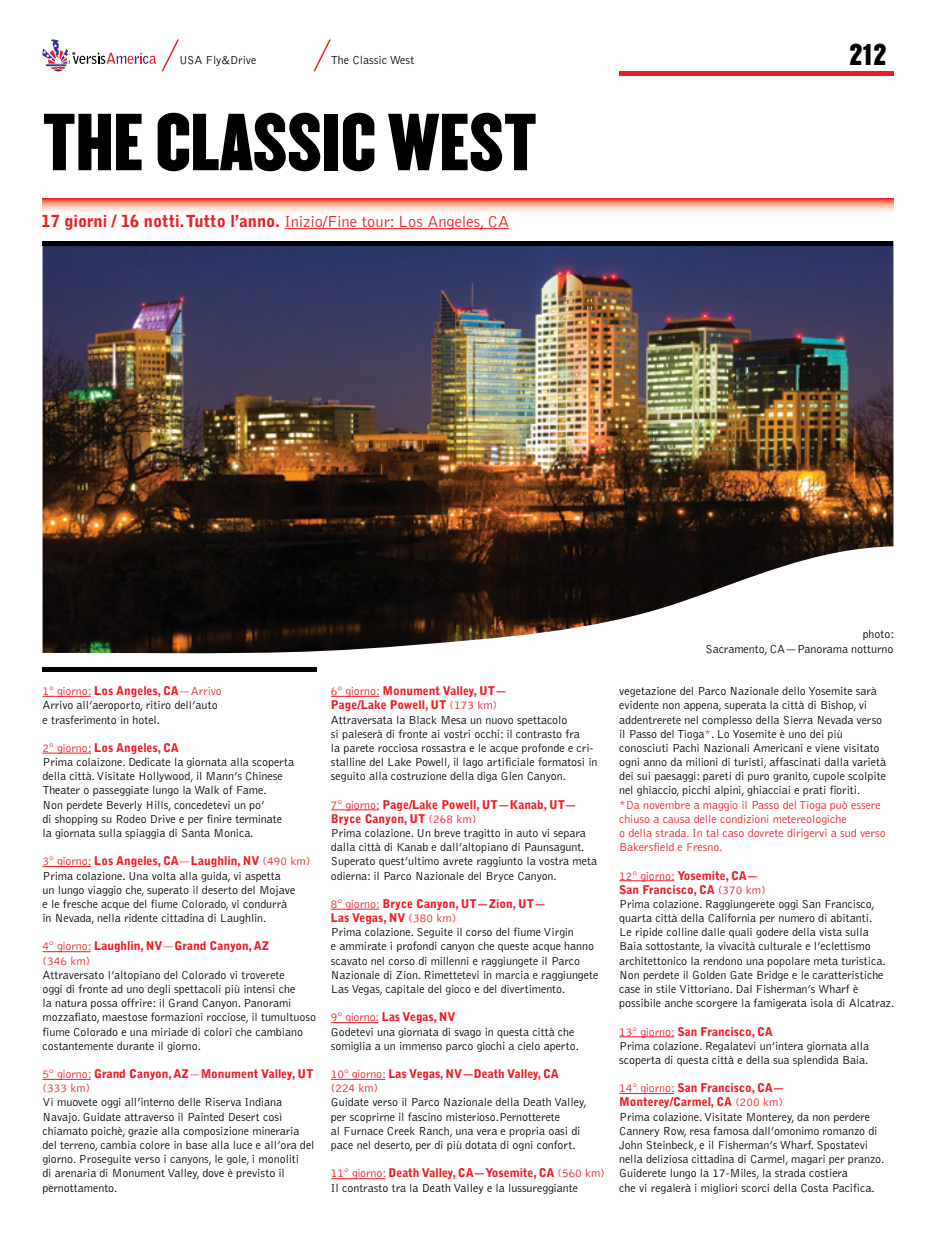
<style>
.page{position:relative;width:936px;height:1234px;background:#fff}
.page>*{position:absolute;margin:0;border:0;box-sizing:border-box;transform-origin:0 0}
.t1{font:70.5px "Champion HTF Welterweight";color:#000}
.t2{font:26.25px "Champion HTF Welterweight";color:#000}
.t3{font:900 16.5px "Bell Gothic Std";color:#ed1d24}
.t4{font:300 12px/14.1px "Bell Gothic Std";letter-spacing:-.005em;color:#000}
.t5{font:300 12px/14.1px "Bell Gothic Std";letter-spacing:-.005em;color:#ed1d24}
.t6{font:900 12px/14.1px "Bell Gothic Std";letter-spacing:-.005em;color:#ed1d24}
.t7{font:300 11.85px "Bell Gothic Std";color:#000}
.s1{font-weight:300}
.s2{color:#ed1d24}
.s3{font-weight:900;color:#ed1d24}
</style>
<div class="page">
<svg style="left:42px;top:39px;width:137px;height:33px"></svg>
<svg style="left:313px;top:39px;width:18px;height:32px"></svg>
<div style="left:619px;top:71px;width:274px;height:5px;background:#ed1d24"></div>
<hr style="left:619px;top:880px;width:55px;height:1px;background:#ed1d24">
<hr style="left:619px;top:1036px;width:55px;height:1px;background:#ed1d24">
<hr style="left:619px;top:1092px;width:55px;height:1px;background:#ed1d24">
<img style="left:43px;top:246px;width:850px;height:408px">
<div style="left:43px;top:666px;width:274px;height:5px;background:#000"></div>
<hr style="left:43px;top:696px;width:48px;height:1px;background:#ed1d24">
<hr style="left:43px;top:752px;width:48px;height:1px;background:#ed1d24">
<hr style="left:43px;top:866px;width:48px;height:1px;background:#ed1d24">
<hr style="left:43px;top:951px;width:48px;height:1px;background:#ed1d24">
<hr style="left:43px;top:1078px;width:48px;height:1px;background:#ed1d24">
<hr style="left:331px;top:696px;width:48px;height:1px;background:#ed1d24">
<hr style="left:331px;top:809px;width:48px;height:1px;background:#ed1d24">
<hr style="left:331px;top:908px;width:48px;height:1px;background:#ed1d24">
<hr style="left:331px;top:1022px;width:47px;height:1px;background:#ed1d24">
<hr style="left:331px;top:1078px;width:54px;height:1px;background:#ed1d24">
<hr style="left:331px;top:1178px;width:54px;height:1px;background:#ed1d24">
<div style="left:43px;top:241px;width:850px;height:5px;background:#000"></div>
<svg style="left:43px;top:198px;width:850px;height:15px;background:#f8ac9b"></svg>
<hr style="left:284px;top:228px;width:225px;height:1px;background:#ed1d24">
<p class="t4" style="left:179px;top:53px;width:79px">USA Fly&amp;Drive</p>
<p class="t4" style="left:331px;top:53px;width:85px">The Classic West</p>
<h1 class="t1" style="left:43px;top:96px;width:496px">THE CLASSIC WEST</h1>
<h3 class="t3" style="left:42px;top:211px;width:469px">17 giorni / 16 notti. Tutto l’anno. <span class="s1">Inizio/Fine tour: Los Angeles, CA</span></h3>
<h2 class="t2" style="left:849px;top:37px;width:38px">212</h2>
<p class="t4" style="left:43px;top:684px;width:181px"><span class="s2">1° giorno:</span> <span class="s3">Los Angeles, CA</span><span class="s2">—Arrivo<br></span>Arrivo all’aeroporto, ritiro dell’auto e trasferimento in hotel.</p>
<p class="t4" style="left:43px;top:741px;width:253px"><span class="s2">2° giorno:</span> <span class="s3">Los Angeles, CA<br></span>Prima colaizone. Dedicate la giornata alla scoperta della città. Visitate Hollywood, il Mann’s Chinese Theater o passeggiate lungo la Walk of Fame.<br>Non perdete Beverly Hills, concedetevi un po’<br>di shopping su Rodeo Drive e per finire terminate la giornata sulla spiaggia di Santa Monica.</p>
<p class="t4" style="left:43px;top:854px;width:269px"><span class="s2">3° giorno:</span> <span class="s3">Los Angeles, CA</span><span class="s2">—</span><span class="s3">Laughlin, NV</span> <span class="s2">(490 km)<br></span>Prima colazione. Una volta alla guida, vi aspetta<br>un lungo viaggio che, superato il deserto del Mojave<br>e le fresche acque del fiume Colorado, vi condurrà<br>in Nevada, nella ridente cittadina di Laughlin.</p>
<p class="t6" style="left:43px;top:939px;width:228px"><span class="s1">4° giorno:</span> Laughlin, NV<span class="s1">—</span>Grand Canyon, AZ <span class="s1">(346 km)</span></p>
<p class="t4" style="left:43px;top:967px;width:275px">Attraversato l’altopiano del Colorado vi troverete<br>oggi di fronte ad uno degli spettacoli più intensi che<br>la natura possa offrire: il Grand Canyon. Panorami mozzafiato, maestose formazioni rocciose, il tumultuoso fiume Colorado e una miriade di colori che cambiano costantemente durante il giorno.</p>
<p class="t6" style="left:43px;top:1066px;width:272px"><span class="s1">5° giorno:</span> Grand Canyon, AZ<span class="s1">—</span>Monument Valley, UT <span class="s1">(333 km)</span></p>
<p class="t4" style="left:43px;top:1095px;width:273px">Vi muovete oggi all’interno delle Riserva Indiana Navajo. Guidate attraverso il Painted Desert così chiamato poichè, grazie alla composizione mineraria del terreno, cambia colore in base alla luce e all’ora del giorno. Proseguite verso i canyons, le gole, i monoliti<br>di arenaria di Monument Valley, dove è previsto il pernottamento.</p>
<p class="t4" style="left:331px;top:684px;width:268px"><span class="s2">6° giorno:</span> <span class="s3">Monument Valley, UT—<br>Page/Lake Powell, UT</span> <span class="s2">(173 km)<br></span>Attraversata la Black Mesa un nuovo spettacolo<br>si paleserà di fronte ai vostri occhi: il contrasto fra<br>la parete rocciosa rossastra e le acque profonde e cri&shy;stalline del Lake Powell, il lago artificiale formatosi in seguito alla costruzione della diga Glen Canyon.</p>
<p class="t4" style="left:331px;top:797px;width:267px"><span class="s2">7° giorno:</span> <span class="s3">Page/Lake Powell, UT—Kanab, UT— Bryce Canyon, UT</span> <span class="s2">(268 km)<br></span>Prima colazione. Un breve tragitto in auto vi separa dalla città di Kanab e dall’altopiano di Paunsagunt.<br>Superato quest’ultimo avrete raggiunto la vostra meta odierna: il Parco Nazionale del Bryce Canyon.</p>
<p class="t4" style="left:331px;top:896px;width:269px"><span class="s2">8° giorno:</span> <span class="s3">Bryce Canyon, UT—Zion, UT—<br>Las Vegas, NV</span> <span class="s2">(380 km)<br></span>Prima colazione. Seguite il corso del fiume Virgin<br>e ammirate i profondi canyon che queste acque hanno scavato nel corso di millenni e raggiungete il Parco Nazionale di Zion. Rimettetevi in marcia e raggiungete Las Vegas, capitale del gioco e del divertimento.</p>
<p class="t4" style="left:331px;top:1010px;width:249px"><span class="s2">9° giorno:</span> <span class="s3">Las Vegas, NV<br></span>Godetevi una giornata di svago in questa città che somiglia a un immenso parco giochi a cielo aperto.</p>
<p class="t6" style="left:331px;top:1066px;width:229px"><span class="s1">10° giorno:</span> Las Vegas, NV—Death Valley, CA <span class="s1">(224 km)</span></p>
<p class="t4" style="left:331px;top:1095px;width:257px">Guidate verso il Parco Nazionale della Death Valley, per scoprirne il fascino misterioso.Pernotterete<br>al Furnace Creek Ranch, una vera e propria oasi di pace nel deserto, per di più dotata di ogni confort.</p>
<p class="t4" style="left:331px;top:1166px;width:275px"><span class="s2">11° giorno:</span> <span class="s3">Death Valley, CA—Yosemite, CA</span> <span class="s2">(560 km)<br></span>Il contrasto tra la Death Valley e la lussureggiante</p>
<p class="t7" style="left:862px;top:628px;width:33px">photo:</p>
<p class="t4" style="left:705px;top:641px;width:189px">Sacramento, CA—Panorama notturno</p>
<p class="t4" style="left:619px;top:684px;width:268px">vegetazione del Parco Nazionale dello Yosemite sarà evidente non appena, superata la città di Bishop, vi addentrerete nel complesso della Sierra Nevada verso il Passo del Tioga<span class="s2">*</span>. Lo Yosemite è uno dei più conosciuti Pachi Nazionali Americani e viene visitato ogni anno da milioni di turisti, affascinati dalla varietà dei sui paesaggi: pareti di puro granito, cupole scolpite nel ghiaccio, picchi alpini, ghiacciai e prati fioriti.</p>
<p class="t5" style="left:619px;top:797px;width:268px">*Da novembre a maggio il Passo del Tioga può essere chiuso a causa delle condizioni metereologiche<br>o della strada. In tal caso dovrete dirigervi a sud verso Bakersfield e Fresno.</p>
<p class="t4" style="left:619px;top:868px;width:276px"><span class="s2">12° giorno:</span> <span class="s3">Yosemite, CA—<br>San Francisco, CA</span> <span class="s2">(370 km)<br></span>Prima colazione. Raggiungerete oggi San Francisco, quarta città della California per numero di abitanti.<br>Le ripide colline dalle quali godere della vista sulla Baia sottostante, la vivacità culturale e l’eclettismo architettonico la rendono una popolare meta turistica.<br>Non perdete il Golden Gate Bridge e le caratteristiche case in stile Vittoriano. Dal Fisherman’s Wharf è possibile anche scorgere la famigerata isola di Alcatraz.</p>
<p class="t4" style="left:619px;top:1024px;width:251px"><span class="s2">13° giorno:</span> <span class="s3">San Francisco, CA<br></span>Prima colazione. Regalatevi un’intera giornata alla scoperta di questa città e della sua splendida Baia.</p>
<p class="t4" style="left:619px;top:1081px;width:267px"><span class="s2">14° giorno:</span> <span class="s3">San Francisco, CA—<br>Monterey/Carmel, CA</span> <span class="s2">(200 km)<br></span>Prima colazione. Visitate Monterey, da non perdere Cannery Row, resa famosa dall’omonimo romanzo di John Steinbeck, e il Fisherman’s Wharf. Spostatevi nella deliziosa cittadina di Carmel, magari per pranzo.<br>Guiderete lungo la 17-Miles, la strada costiera<br>che vi regalerà i migliori scorci della Costa Pacifica.</p>
</div>
